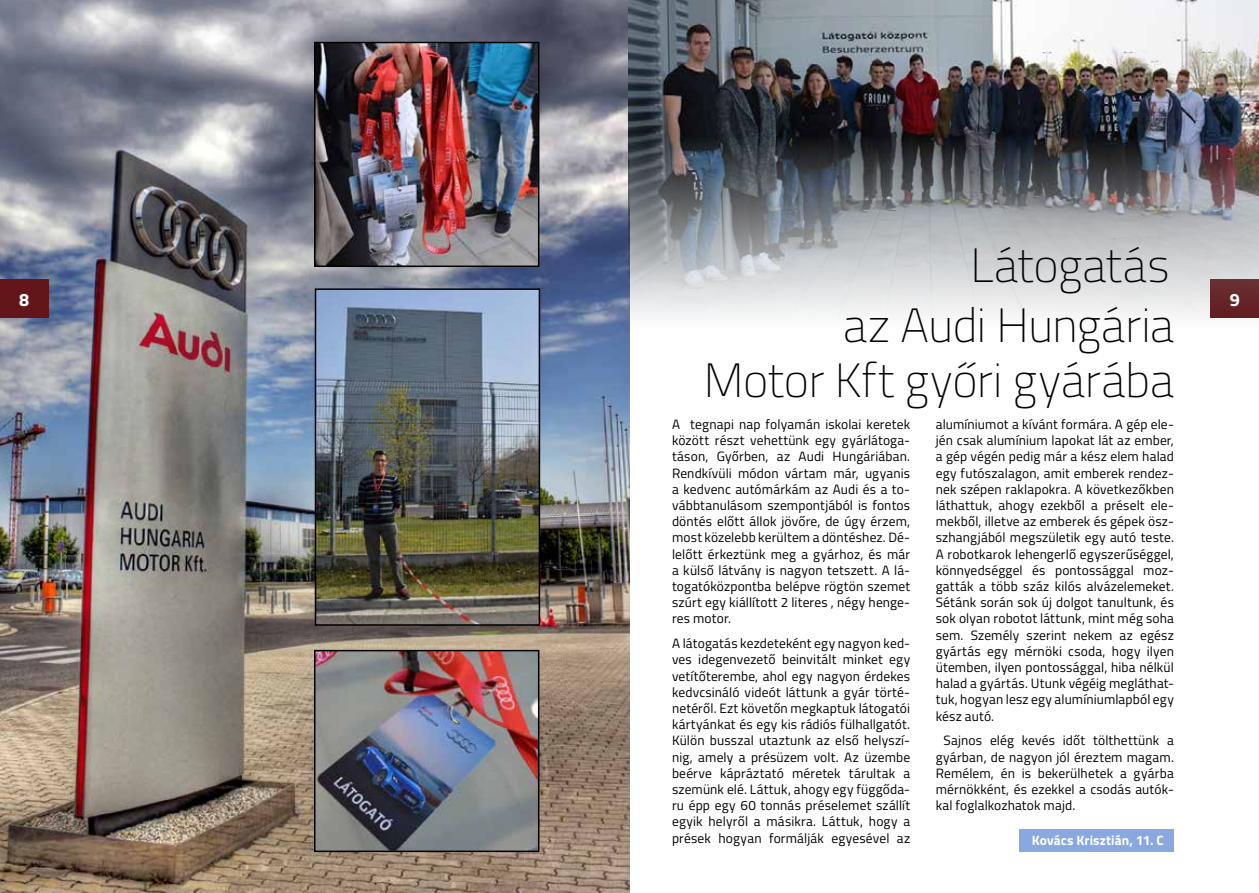
<style>
.page{position:relative;width:1259px;height:893px;background:#fff}
.page>*{position:absolute;margin:0;border:0;box-sizing:border-box;transform-origin:0 0}
.t1{font:100 48px/55.5px "Titillium";color:#000;text-align:right}
.t2{font:700 18px "Titillium";color:#fff}
.t3{font:13.5px/16.2px "Titillium";letter-spacing:.01em;color:#000;text-align:justify}
.t4{font:700 13.5px "Titillium";letter-spacing:.01em;color:#fff}
</style>
<div class="page">
<img style="left:0;top:0;width:629px;height:893px">
<div style="left:0;top:279px;width:48px;height:38px;background:#631619"></div>
<div style="left:1019px;top:829px;width:155px;height:23px;background:#89a8df"></div>
<img style="left:318px;top:291px;width:219px;height:332px">
<div style="left:315px;top:288px;width:225px;height:338px;border:2px solid #000"></div>
<img style="left:628px;top:0;width:631px;height:327px">
<img style="left:317px;top:45px;width:219px;height:219px">
<div style="left:314px;top:42px;width:225px;height:225px;border:2px solid #000"></div>
<img style="left:317px;top:653px;width:219px;height:196px">
<div style="left:314px;top:650px;width:225px;height:202px;border:2px solid #000"></div>
<h1 class="t1" style="left:970px;top:235px;width:201px">Látogatás</h1>
<h2 class="t2" style="left:19px;top:286px;width:12px">8</h2>
<h2 class="t2" style="left:1229px;top:286px;width:12px">9</h2>
<h1 class="t1" style="left:704px;top:295px;width:471px">az Audi Hungária<br>Motor Kft győri gyárába</h1>
<p class="t3" style="left:672px;top:415px;width:240px">A tegnapi nap folyamán iskolai keretek között részt vehettünk egy gyárlátoga&shy;táson, Győrben, az Audi Hungáriában.<br>Rendkívüli módon vártam már, ugyanis a kedvenc autómárkám az Audi és a to&shy;vábbtanulásom szempontjából is fontos döntés előtt állok jövőre, de úgy érzem, most közelebb kerültem a döntéshez. Dé&shy;lelőtt érkeztünk meg a gyárhoz, és már a külső látvány is nagyon tetszett. A lá&shy;togatóközpontba belépve rögtön szemet szúrt egy kiállított 2 literes , négy henge&shy;res motor.</p>
<p class="t3" style="left:672px;top:635px;width:240px">A látogatás kezdeteként egy nagyon ked&shy;ves idegenvezető beinvitált minket egy vetítőterembe, ahol egy nagyon érdekes kedvcsináló videót láttunk a gyár törté&shy;netéről. Ezt követőn megkaptuk látogatói kártyánkat és egy kis rádiós fülhallgatót.<br>Külön busszal utaztunk az első helyszí&shy;nig, amely a présüzem volt. Az üzembe beérve kápráztató méretek tárultak a szemünk elé. Láttuk, ahogy egy függőda&shy;ru épp egy 60 tonnás préselemet szállít egyik helyről a másikra. Láttuk, hogy a prések hogyan formálják egyesével az</p>
<p class="t3" style="left:935px;top:415px;width:240px">alumíniumot a kívánt formára. A gép ele&shy;jén csak alumínium lapokat lát az ember, a gép végén pedig már a kész elem halad egy futószalagon, amit emberek rendez&shy;nek szépen raklapokra. A következőkben láthattuk, ahogy ezekből a préselt ele&shy;mekből, illetve az emberek és gépek ös - szhangjából megszületik egy autó teste.<br>A robotkarok lehengerlő egyszerűséggel, könnyedséggel és pontossággal moz&shy;gatták a több száz kilós alvázelemeket.<br>Sétánk során sok új dolgot tanultunk, és sok olyan robotot láttunk, mint még soha sem. Személy szerint nekem az egész gyártás egy mérnöki csoda, hogy ilyen ütemben, ilyen pontossággal, hiba nélkül halad a gyártás. Utunk végéig megláthat&shy;tuk, hogyan lesz egy alumíniumlapból egy kész autó.</p>
<p class="t3" style="left:935px;top:732px;width:240px;text-indent:8px">Sajnos elég kevés időt tölthettünk a gyárban, de nagyon jól éreztem magam.<br>Remélem, én is bekerülhetek a gyárba mérnökként, és ezekkel a csodás autók&shy;kal foglalkozhatok majd.</p>
<p class="t4" style="left:1032px;top:830px;width:134px">Kovács Krisztián, 11. C</p>
</div>
